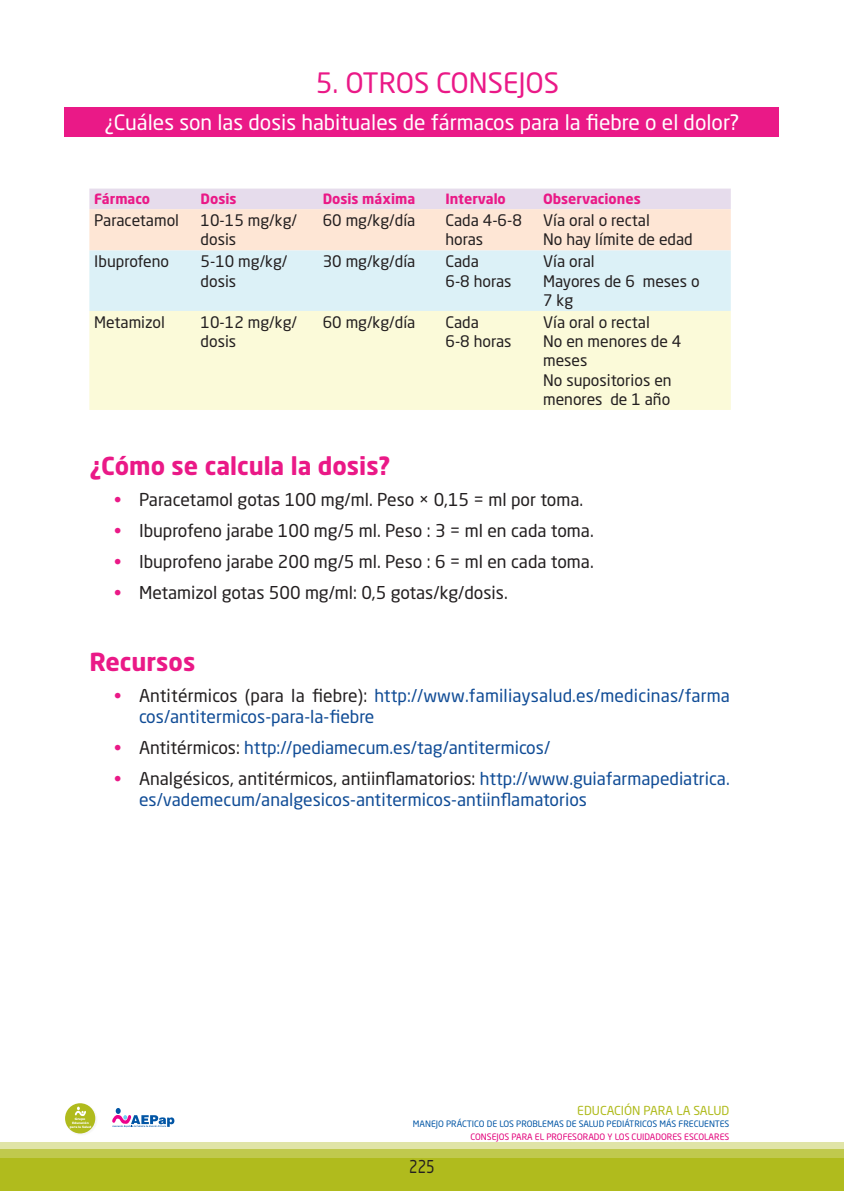
<style>
.page{position:relative;width:844px;height:1191px;background:#fff}
.page>*{position:absolute;margin:0;border:0;box-sizing:border-box;transform-origin:0 0}
.t1{font:27.82px "Neo Sans Std";color:#ea1987}
._00_LADILLO_1_MAGENT{font:700 24.5px "Neo Sans Std";color:#ea1987}
.t2{font:21px "Neo Sans Std";color:#fff}
.List_Paragraph{font:17.5px/21px "Neo Sans Std";color:#104c96}
.List_Paragraph-2{font:17.5px "Neo Sans Std";color:#231f20}
.List_Paragraph-3{font:17.5px "Neo Sans Std";color:#231f20;scale:.8 1}
.t3{font:15.75px/19.2px "Neo Sans Std";color:#231f20}
.CABECERA_DE_TABLA{font:700 14px "Neo Sans Std";color:#ea1987}
.t4{font:12.25px "Neo Sans Std";color:#b0bb1d}
.t5{font:8.75px "Neo Sans Std";color:#0155a5}
.t6{font:8.75px "Neo Sans Std";color:#e2007a}
.t7{font:700 3.32px/3.9px "Gill Sans";color:#fff;text-align:center}
.s1{color:#ea1987}
.s2{color:#231f20}
</style>
<div class="page">
<div style="left:0;top:1141px;width:843px;height:50px;background:#e0e4a7"></div>
<div style="left:0;top:1148px;width:843px;height:43px;background:#c0c94d"></div>
<div style="left:0;top:1158px;width:843px;height:33px;background:#b0bb1d"></div>
<svg style="left:112px;top:1108px;width:62px;height:19px"></svg>
<img style="left:65px;top:1103px;width:31px;height:31px">
<div style="left:65px;top:1103px;width:30px;height:30px;background:#b0bb1d;border-radius:50%"></div>
<svg style="left:75px;top:1106px;width:11px;height:10px"></svg>
<div style="left:64px;top:107px;width:715px;height:29px;background:#ea1987"></div>
<svg style="left:89px;top:189px;width:641px;height:122px;background:#e9e9e9"></svg>
<div style="left:89px;top:311px;width:641px;height:99px;background:#fbfad9"></div>
<p class="t1" style="left:316px;top:66px;width:245px">5. OTROS CONSEJOS</p>
<p class="t2" style="left:104px;top:109px;width:636px">¿Cuáles son las dosis habituales de fármacos para la fiebre o el dolor?</p>
<p class="CABECERA_DE_TABLA" style="left:94px;top:190px;width:57px">Fármaco</p>
<p class="CABECERA_DE_TABLA" style="left:200px;top:190px;width:37px">Dosis</p>
<p class="CABECERA_DE_TABLA" style="left:322px;top:190px;width:94px">Dosis máxima</p>
<p class="CABECERA_DE_TABLA" style="left:445px;top:190px;width:62px">Intervalo</p>
<p class="CABECERA_DE_TABLA" style="left:543px;top:190px;width:99px">Observaciones</p>
<p class="t3" style="left:94px;top:211px;width:86px">Paracetamol</p>
<p class="t3" style="left:200px;top:211px;width:98px">10-15 mg/kg/ dosis</p>
<p class="t3" style="left:322px;top:211px;width:94px">60 mg/kg/día</p>
<p class="t3" style="left:445px;top:211px;width:78px">Cada 4-6-8 horas</p>
<p class="t3" style="left:543px;top:211px;width:108px">Vía oral o rectal</p>
<p class="t3" style="left:543px;top:230px;width:151px">No hay límite de edad</p>
<p class="t3" style="left:94px;top:252px;width:76px">Ibuprofeno</p>
<p class="t3" style="left:200px;top:252px;width:88px">5-10 mg/kg/ dosis</p>
<p class="t3" style="left:322px;top:252px;width:94px">30 mg/kg/día</p>
<p class="t3" style="left:445px;top:252px;width:68px">Cada<br>6-8 horas</p>
<p class="t3" style="left:543px;top:252px;width:53px">Vía oral</p>
<p class="t3" style="left:543px;top:271px;width:158px">Mayores de 6 meses o<br>7 kg</p>
<p class="t3" style="left:94px;top:312px;width:72px">Metamizol</p>
<p class="t3" style="left:200px;top:312px;width:98px">10-12 mg/kg/ dosis</p>
<p class="t3" style="left:322px;top:312px;width:94px">60 mg/kg/día</p>
<p class="t3" style="left:445px;top:312px;width:68px">Cada<br>6-8 horas</p>
<p class="t3" style="left:543px;top:312px;width:108px">Vía oral o rectal</p>
<p class="t3" style="left:543px;top:331px;width:140px">No en menores de 4 meses</p>
<p class="t3" style="left:543px;top:370px;width:130px">No supositorios en menores de 1 año</p>
<p class="_00_LADILLO_1_MAGENT" style="left:89px;top:450px;width:302px">¿Cómo se calcula la dosis?</p>
<p class="List_Paragraph-2" style="left:114px;top:489px;width:470px"><span class="s1">•</span> Paracetamol gotas 100 mg/ml. Peso × 0,15 = ml por toma.</p>
<p class="List_Paragraph-2" style="left:114px;top:520px;width:481px"><span class="s1">•</span> Ibuprofeno jarabe 100 mg/5 ml. Peso : 3 = ml en cada toma.</p>
<p class="List_Paragraph-2" style="left:114px;top:551px;width:481px"><span class="s1">•</span> Ibuprofeno jarabe 200 mg/5 ml. Peso : 6 = ml en cada toma.</p>
<p class="List_Paragraph-2" style="left:114px;top:582px;width:395px"><span class="s1">•</span> Metamizol gotas 500 mg/ml: 0,5 gotas/kg/dosis.</p>
<p class="_00_LADILLO_1_MAGENT" style="left:89px;top:646px;width:107px">Recursos</p>
<p class="List_Paragraph" style="left:139px;top:685px;width:592px;text-indent:-25px"><span class="s1">•</span> <span class="s2">Antitérmicos (para la fiebre):</span> http://www.familiaysalud.es/medicinas/farma cos/antitermicos-para-la-fiebre</p>
<p class="List_Paragraph" style="left:114px;top:737px;width:437px"><span class="s1">•</span> <span class="s2">Antitérmicos:</span> http://pediamecum.es/tag/antitermicos/</p>
<p class="List_Paragraph" style="left:139px;top:768px;width:592px;text-indent:-25px"><span class="s1">•</span> <span class="s2">Analgésicos, antitérmicos, antiinflamatorios:</span> http://www.guiafarmapediatrica. es/vademecum/analgesicos-antitermicos-antiinflamatorios</p>
<p class="t7" style="left:70px;top:1116px;width:23px">Grupo<br>Educación para la Salud</p>
<p class="t4" style="left:577px;top:1103px;width:153px">EDUCACIÓN PARA LA SALUD</p>
<p class="t5" style="left:413px;top:1118px;width:318px">MANEJO PRÁCTICO DE LOS PROBLEMAS DE SALUD PEDIÁTRICOS MÁS FRECUENTES</p>
<p class="t6" style="left:470px;top:1131px;width:260px">CONSEJOS PARA EL PROFESORADO Y LOS CUIDADORES ESCOLARES</p>
<p class="List_Paragraph-3" style="left:409px;top:1155px;width:33px">225</p>
</div>
